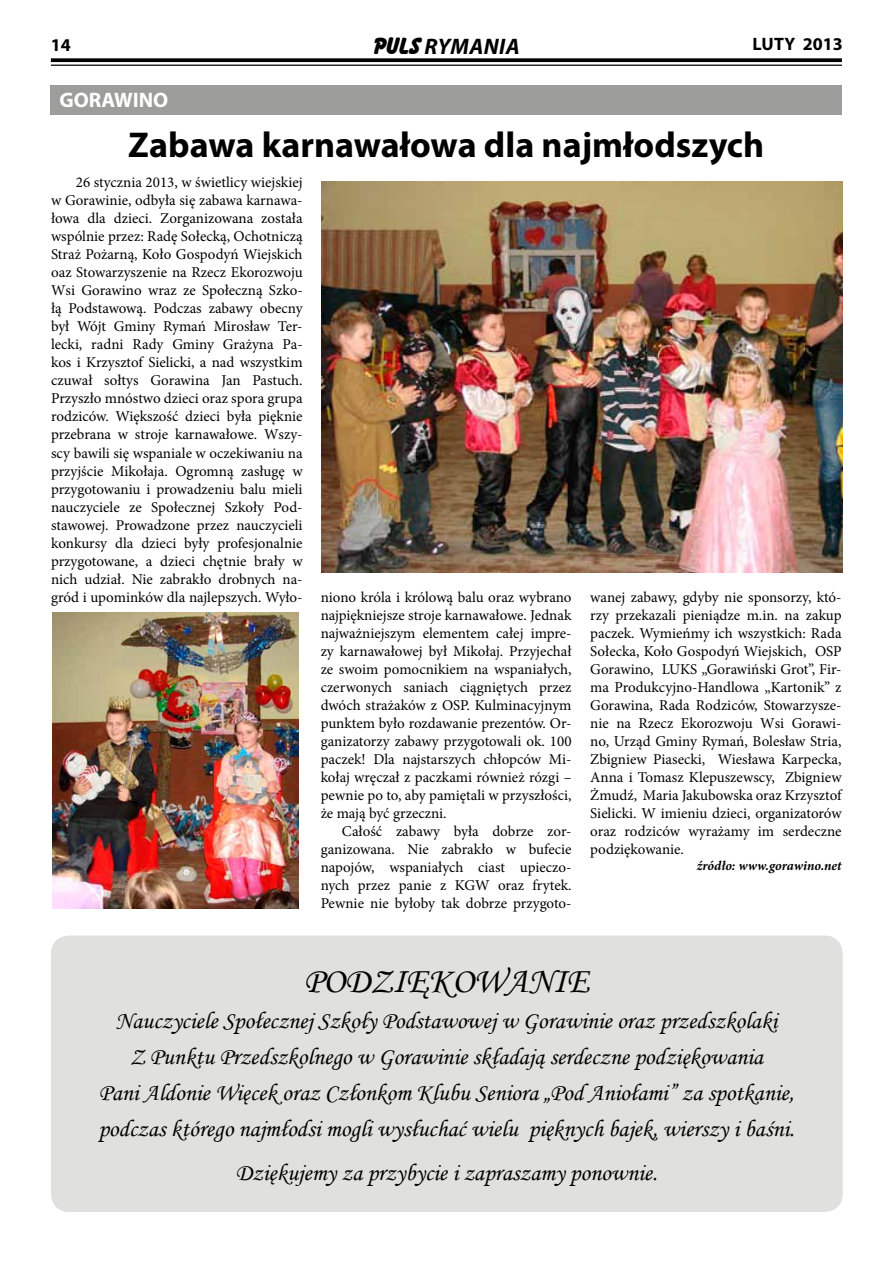
<style>
.page{position:relative;width:893px;height:1263px;background:#fff}
.page>*{position:absolute;margin:0;border:0;box-sizing:border-box;transform-origin:0 0}
.t1{font:700 36px "Myriad Pro";color:#000}
.t2{font:36px "Monotype Corsiva";color:#000}
.t3{font:24px/36px "Monotype Corsiva";color:#000;text-align:center}
.t4{font:italic 700 22.5px "Myriad Pro";letter-spacing:.02em;color:#000}
.t5{font:700 21px "Myriad Pro";color:#fff}
.t6{font:700 18px "Myriad Pro";color:#000}
.t7{font:15px/18px "Minion Pro";color:#000;text-align:justify}
.t8{font:italic 700 13.5px "Minion Pro";color:#000}
.s1{font-family:"Bassoon";font-style:normal;font-size:21px}
</style>
<div class="page">
<svg style="left:51px;top:58px;width:791px;height:4px;fill:#000"></svg>
<hr style="left:51px;top:65px;width:791px;height:1px;background:#000">
<div style="left:51px;top:85px;width:791px;height:29px;background:#9d9d9c"></div>
<img style="left:322px;top:182px;width:521px;height:390px">
<img style="left:52px;top:613px;width:246px;height:296px">
<div style="left:51px;top:935px;width:792px;height:277px;background:#e0e0df;border-radius:18px"></div>
<p class="t6" style="left:51px;top:33px;width:21px">14</p>
<h3 class="t4" style="left:371px;top:32px;width:150px"><span class="s1">Puls</span> RYMANIA</h3>
<p class="t6" style="left:752px;top:33px;width:92px">LUTY 2013</p>
<h3 class="t5" style="left:59px;top:87px;width:110px">GORAWINO</h3>
<h1 class="t1" style="left:128px;top:121px;width:637px">Zabawa karnawałowa dla najmłodszych</h1>
<p class="t7" style="left:76px;top:174px;width:228px">26 stycznia 2013, w świetlicy wiejskiej</p>
<p class="t7" style="left:51px;top:192px;width:253px">w Gorawinie, odbyła się zabawa karnawa-</p>
<p class="t7" style="left:51px;top:210px;width:253px">łowa dla dzieci. Zorganizowana została</p>
<p class="t7" style="left:51px;top:228px;width:253px">wspólnie przez: Radę Sołecką, Ochotniczą</p>
<p class="t7" style="left:51px;top:246px;width:253px">Straż Pożarną, Koło Gospodyń Wiejskich</p>
<p class="t7" style="left:51px;top:264px;width:253px">oaz Stowarzyszenie na Rzecz Ekorozwoju</p>
<p class="t7" style="left:51px;top:282px;width:253px">Wsi Gorawino wraz ze Społeczną Szko-</p>
<p class="t7" style="left:51px;top:300px;width:253px">łą Podstawową. Podczas zabawy obecny</p>
<p class="t7" style="left:51px;top:318px;width:253px">był Wójt Gminy Rymań Mirosław Ter-</p>
<p class="t7" style="left:51px;top:336px;width:253px">lecki, radni Rady Gminy Grażyna Pa-</p>
<p class="t7" style="left:51px;top:354px;width:253px">kos i Krzysztof Sielicki, a nad wszystkim</p>
<p class="t7" style="left:51px;top:372px;width:253px">czuwał sołtys Gorawina Jan Pastuch.</p>
<p class="t7" style="left:51px;top:390px;width:253px">Przyszło mnóstwo dzieci oraz spora grupa</p>
<p class="t7" style="left:51px;top:408px;width:253px">rodziców. Większość dzieci była pięknie</p>
<p class="t7" style="left:51px;top:426px;width:253px">przebrana w stroje karnawałowe. Wszy-</p>
<p class="t7" style="left:51px;top:444px;width:253px">scy bawili się wspaniale w oczekiwaniu na</p>
<p class="t7" style="left:51px;top:462px;width:253px">przyjście Mikołaja. Ogromną zasługę w</p>
<p class="t7" style="left:51px;top:480px;width:253px">przygotowaniu i prowadzeniu balu mieli</p>
<p class="t7" style="left:51px;top:498px;width:253px">nauczyciele ze Społecznej Szkoły Pod-</p>
<p class="t7" style="left:51px;top:516px;width:253px">stawowej. Prowadzone przez nauczycieli</p>
<p class="t7" style="left:51px;top:534px;width:253px">konkursy dla dzieci były profesjonalnie</p>
<p class="t7" style="left:51px;top:552px;width:253px">przygotowane, a dzieci chętnie brały w</p>
<p class="t7" style="left:51px;top:570px;width:253px">nich udział. Nie zabrakło drobnych na-</p>
<p class="t7" style="left:51px;top:588px;width:522px">gród i upominków dla najlepszych. Wyło- niono króla i królową balu oraz wybrano</p>
<p class="t7" style="left:321px;top:606px;width:252px">najpiękniejsze stroje karnawałowe. Jednak</p>
<p class="t7" style="left:321px;top:624px;width:252px">najważniejszym elementem całej impre-</p>
<p class="t7" style="left:321px;top:642px;width:252px">zy karnawałowej był Mikołaj. Przyjechał</p>
<p class="t7" style="left:321px;top:660px;width:252px">ze swoim pomocnikiem na wspaniałych,</p>
<p class="t7" style="left:321px;top:678px;width:252px">czerwonych saniach ciągniętych przez</p>
<p class="t7" style="left:321px;top:696px;width:252px">dwóch strażaków z OSP. Kulminacyjnym</p>
<p class="t7" style="left:321px;top:714px;width:252px">punktem było rozdawanie prezentów. Or-</p>
<p class="t7" style="left:321px;top:732px;width:252px">ganizatorzy zabawy przygotowali ok. 100</p>
<p class="t7" style="left:321px;top:750px;width:252px">paczek! Dla najstarszych chłopców Mi-</p>
<p class="t7" style="left:321px;top:768px;width:252px">kołaj wręczał z paczkami również rózgi –</p>
<p class="t7" style="left:321px;top:786px;width:252px">pewnie po to, aby pamiętali w przyszłości,</p>
<p class="t7" style="left:321px;top:804px;width:127px">że mają być grzeczni.</p>
<p class="t7" style="left:342px;top:822px;width:231px">Całość zabawy była dobrze zor-</p>
<p class="t7" style="left:321px;top:840px;width:252px">ganizowana. Nie zabrakło w bufecie</p>
<p class="t7" style="left:321px;top:858px;width:252px">napojów, wspaniałych ciast upieczo-</p>
<p class="t7" style="left:321px;top:876px;width:252px">nych przez panie z KGW oraz frytek.</p>
<p class="t7" style="left:321px;top:894px;width:252px">Pewnie nie byłoby tak dobrze przygoto-</p>
<p class="t7" style="left:590px;top:588px;width:253px">wanej zabawy, gdyby nie sponsorzy, któ&shy;rzy przekazali pieniądze m.in. na zakup paczek. Wymieńmy ich wszystkich: Rada Sołecka, Koło Gospodyń Wiejskich, OSP Gorawino, LUKS „Gorawiński Grot”, Fir&shy;ma Produkcyjno-Handlowa „Kartonik” z Gorawina, Rada Rodziców, Stowarzysze&shy;nie na Rzecz Ekorozwoju Wsi Gorawi&shy;no, Urząd Gminy Rymań, Bolesław Stria, Zbigniew Piasecki, Wiesława Karpecka, Anna i Tomasz Klepuszewscy, Zbigniew Żmudź, Maria Jakubowska oraz Krzysztof Sielicki. W imieniu dzieci, organizatorów oraz rodziców wyrażamy im serdeczne podziękowanie.</p>
<p class="t8" style="left:697px;top:856px;width:146px">źródło: www.gorawino.net</p>
<h1 class="t2" style="left:304px;top:959px;width:287px">PODZIĘKOWANIE</h1>
<p class="t3" style="left:98px;top:1002px;width:697px">Nauczyciele Społecznej Szkoły Podstawowej w Gorawinie oraz przedszkolaki<br>Z Punktu Przedszkolnego w Gorawinie składają serdeczne podziękowania<br>Pani Aldonie Więcek oraz Członkom Klubu Seniora „Pod Aniołami” za spotkanie, podczas którego najmłodsi mogli wysłuchać wielu pięknych bajek, wierszy i baśni.</p>
<h2 class="t3" style="left:235px;top:1155px;width:423px">Dziękujemy za przybycie i zapraszamy ponownie.</h2>
</div>
